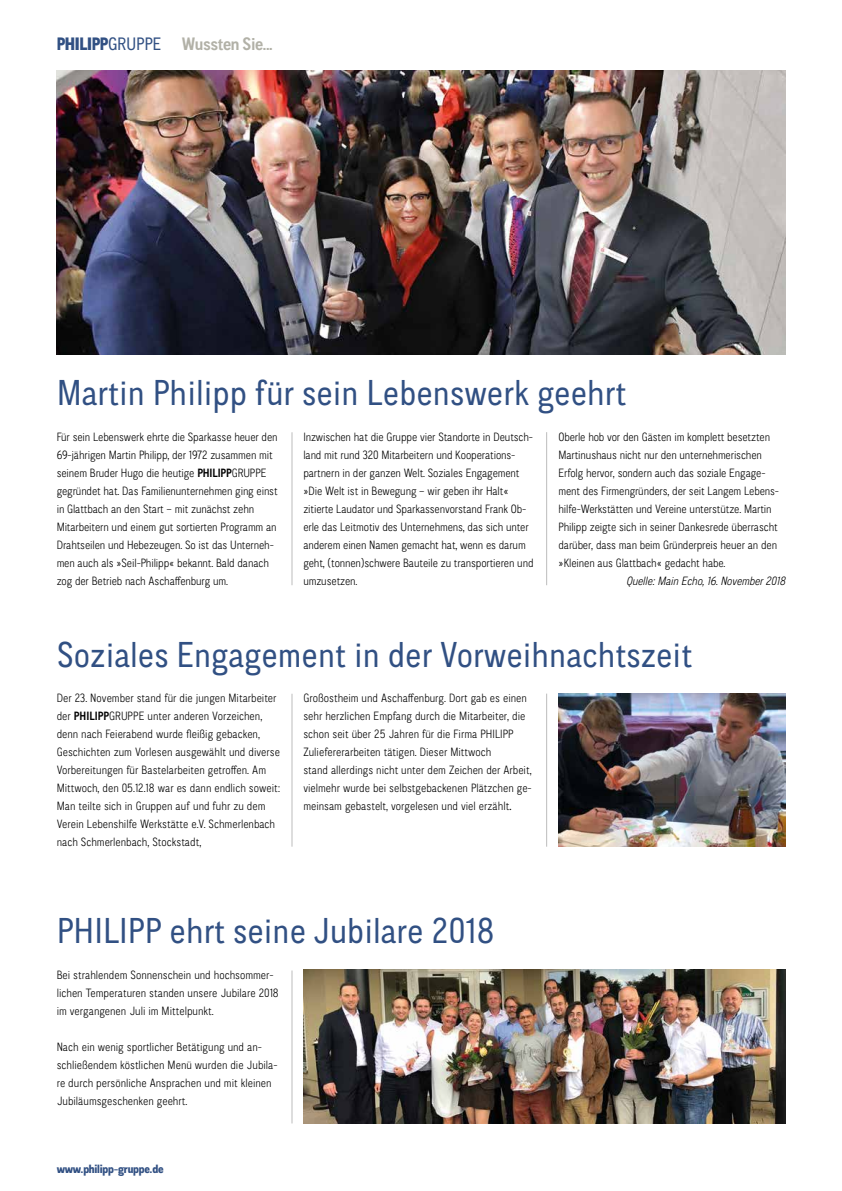
<style>
.page{position:relative;width:842px;height:1191px;background:#fff}
.page>*{position:absolute;margin:0;border:0;box-sizing:border-box;transform-origin:0 0}
.t1{font:36px "CA Normal";color:#315083}
.t2{font:800 18px "CA Normal";letter-spacing:-.02em;color:#315083}
.t3{font:700 18px "CA Normal";letter-spacing:-.02em;color:#b2b1a7}
.t4{font:300 12px/18px "CA Normal";letter-spacing:-.01em;color:#000}
.t5{font:italic 300 12px "CA Normal";letter-spacing:-.01em;color:#000}
.t6{font:800 12px "CA Normal";letter-spacing:-.02em;color:#315083}
.s1{font-weight:400}
.s2{font-weight:700}
.s3{font-family:"Minion Pro";font-weight:400}
</style>
<div class="page">
<img style="left:57px;top:71px;width:728px;height:283px">
<hr style="left:291px;top:432px;width:1px;height:153px;background:#bcbcbc">
<hr style="left:546px;top:432px;width:1px;height:153px;background:#bcbcbc">
<hr style="left:291px;top:970px;width:1px;height:153px;background:#bcbcbc">
<hr style="left:291px;top:693px;width:1px;height:153px;background:#bcbcbc">
<hr style="left:546px;top:693px;width:1px;height:153px;background:#bcbcbc">
<img style="left:558px;top:693px;width:227px;height:153px">
<img style="left:303px;top:970px;width:482px;height:153px">
<h2 class="t2" style="left:57px;top:31px;width:106px">PHILIPP<span class="s1">GRUPPE</span></h2>
<h2 class="t3" style="left:182px;top:32px;width:93px">Wussten Sie...</h2>
<h1 class="t1" style="left:57px;top:368px;width:571px">Martin Philipp für sein Lebenswerk geehrt</h1>
<p class="t4" style="left:57px;top:428px;width:222px">Für sein Lebenswerk ehrte die Sparkasse heuer den 69-jährigen Martin Philipp, der 1972 zusammen mit seinem Bruder Hugo die heutige <span class="s2">PHILIPP</span>GRUPPE gegründet hat. Das Familienunternehmen ging einst in Glattbach an den Start – mit zunächst zehn Mitarbeitern und einem gut sortierten Programm an Drahtseilen und Hebezeugen. So ist das Unterneh&shy;men auch als »Seil-Philipp« bekannt. Bald danach zog der Betrieb nach Aschaffenburg um.</p>
<p class="t4" style="left:303px;top:428px;width:232px">Inzwischen hat die Gruppe vier Standorte in Deutsch&shy;land mit rund 320 Mitarbeitern und Kooperations&shy;partnern in der ganzen Welt. Soziales Engagement »Die Welt ist in Bewegung – wir geben ihr Halt« zitierte Laudator und Sparkassenvorstand Frank Ob&shy;erle das Leitmotiv des Unternehmens, das sich unter anderem einen Namen gemacht hat, wenn es darum geht, (tonnen)schwere Bauteile zu transportieren und umzusetzen.</p>
<p class="t4" style="left:558px;top:428px;width:222px">Oberle hob vor den Gästen im komplett besetzten Martinushaus nicht nur den unternehmerischen Erfolg hervor, sondern auch das soziale Engage&shy;ment des Firmengründers, der seit Langem Lebens&shy;hilfe-Werkstätten und Vereine unterstütze. Martin Philipp zeigte sich in seiner Dankesrede überrascht darüber, dass man beim Gründerpreis heuer an den »Kleinen aus Glattbach« gedacht habe.</p>
<p class="t5" style="left:626px;top:573px;width:161px">Quelle: Main Echo, 16. November 2018</p>
<h1 class="t1" style="left:57px;top:630px;width:637px">Soziales Engagement in der Vorweihnachtszeit</h1>
<p class="t4" style="left:57px;top:689px;width:225px">Der 23. November stand für die jungen Mitarbeiter der <span class="s2">PHILIPP</span>GRUPPE unter anderen Vorzeichen, denn nach Feierabend wurde fleißig gebacken, Geschichten zum Vorlesen ausgewählt und diverse Vorbereitungen für Bastelarbeiten getroffen. Am Mittwoch, den 05.12.18 war es dann endlich soweit:<br>Man teilte sich in Gruppen auf und fuhr zu dem Verein Lebenshilfe Werkstätte e.V. Schmerlenbach nach Schmerlenbach, Stockstadt,</p>
<p class="t4" style="left:303px;top:689px;width:230px">Großostheim und Aschaffenburg. Dort gab es einen sehr herzlichen Empfang durch die Mitarbeiter, die schon seit über 25 Jahren für die Firma PHILIPP Zuliefererarbeiten tätigen. Dieser Mittwoch<br>stand allerdings nicht unter dem Zeichen der Arbeit, vielmehr wurde bei selbstgebackenen Plätzchen ge&shy;meinsam gebastelt, vorgelesen und viel erzählt<span class="s3">.</span></p>
<h1 class="t1" style="left:57px;top:906px;width:439px">PHILIPP ehrt seine Jubilare 2018</h1>
<p class="t4" style="left:57px;top:966px;width:224px">Bei strahlendem Sonnenschein und hochsommer&shy;lichen Temperaturen standen unsere Jubilare 2018 im vergangenen Juli im Mittelpunkt.</p>
<p class="t4" style="left:57px;top:1038px;width:222px">Nach ein wenig sportlicher Betätigung und an&shy;schließendem köstlichen Menü wurden die Jubila&shy;re durch persönliche Ansprachen und mit kleinen Jubiläumsgeschenken geehrt.</p>
<p class="t6" style="left:57px;top:1160px;width:109px">www.philipp-gruppe.de</p>
</div>
